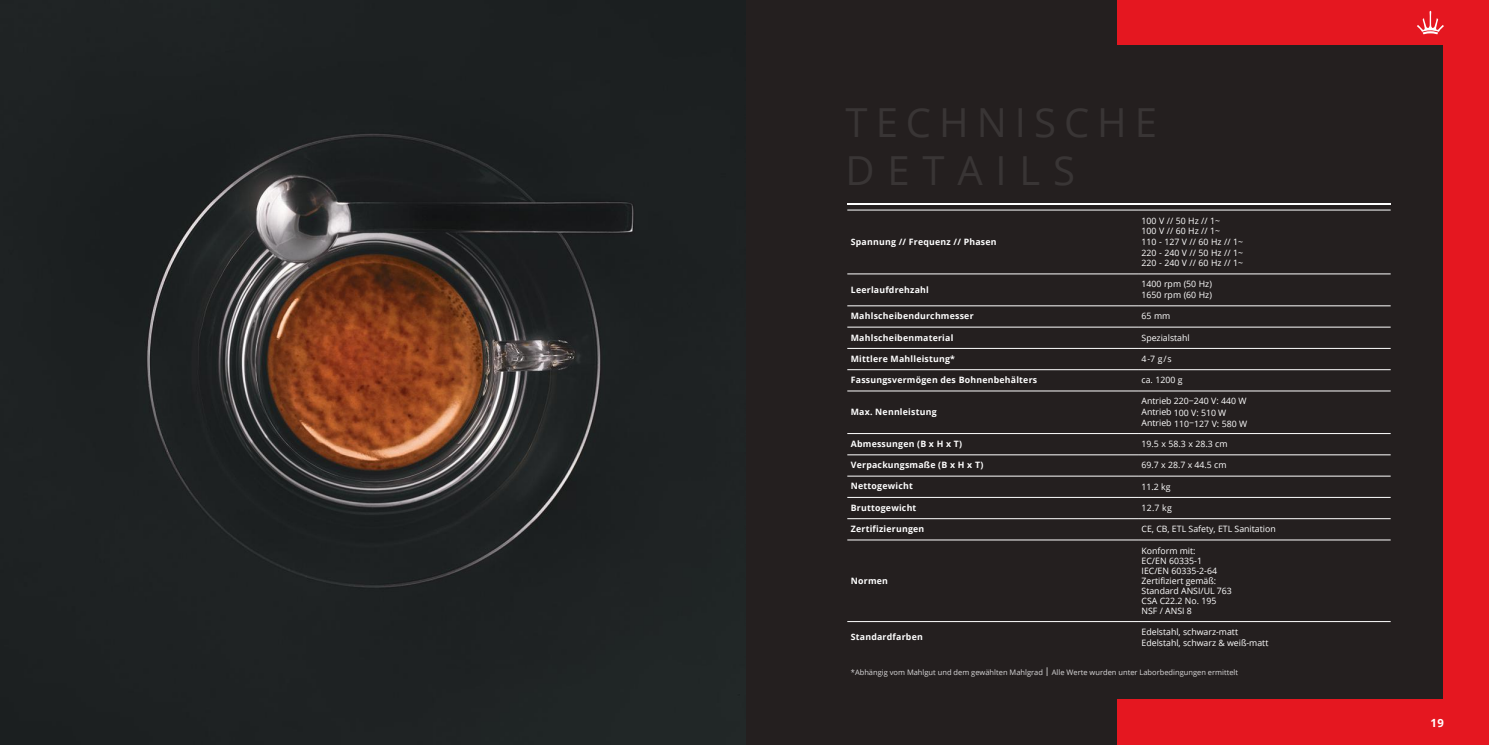
<style>
.page{position:relative;width:1489px;height:745px;background:#fff}
.page>*{position:absolute;margin:0;border:0;box-sizing:border-box;transform-origin:0 0}
.t1{font:40px/48px "Open Sans";letter-spacing:.2em;color:#393535}
.t2{font:700 11.25px "Open Sans";color:#fff}
.t3{font:8.75px/10.6px "Open Sans";color:#fff}
.t4{font:700 8.75px "Open Sans";letter-spacing:.025em;color:#fff}
.t5{font:7.5px "Open Sans";color:#dad9da}
.s1{font-size:8.75px;color:#fff}
</style>
<div class="page">
<div style="left:743px;top:0;width:745px;height:744px;background:#241f1f"></div>
<div style="left:1116px;top:0;width:372px;height:45px;background:#e51720"></div>
<div style="left:1442px;top:0;width:46px;height:744px;background:#e51720"></div>
<div style="left:1116px;top:699px;width:372px;height:45px;background:#e51720"></div>
<svg style="left:1417px;top:11px;width:26px;height:23px"></svg>
<img style="left:0;top:0;width:743px;height:744px">
<svg style="left:847px;top:540px;width:543px;height:83px"></svg>
<svg style="left:847px;top:274px;width:543px;height:246px"></svg>
<hr style="left:847px;top:273px;width:290px;height:1px;background:#fff">
<hr style="left:1137px;top:273px;width:253px;height:1px;background:#fff">
<hr style="left:847px;top:305px;width:290px;height:1px;background:#fff">
<hr style="left:1137px;top:305px;width:253px;height:1px;background:#fff">
<hr style="left:847px;top:327px;width:290px;height:1px;background:#fff">
<hr style="left:1137px;top:327px;width:253px;height:1px;background:#fff">
<hr style="left:847px;top:348px;width:290px;height:1px;background:#fff">
<hr style="left:1137px;top:348px;width:253px;height:1px;background:#fff">
<hr style="left:847px;top:369px;width:290px;height:1px;background:#fff">
<hr style="left:1137px;top:369px;width:253px;height:1px;background:#fff">
<hr style="left:847px;top:390px;width:290px;height:1px;background:#fff">
<hr style="left:1137px;top:390px;width:253px;height:1px;background:#fff">
<hr style="left:847px;top:433px;width:290px;height:1px;background:#fff">
<hr style="left:1137px;top:433px;width:253px;height:1px;background:#fff">
<hr style="left:847px;top:454px;width:290px;height:1px;background:#fff">
<hr style="left:1137px;top:454px;width:253px;height:1px;background:#fff">
<hr style="left:847px;top:475px;width:290px;height:1px;background:#fff">
<hr style="left:1137px;top:475px;width:253px;height:1px;background:#fff">
<hr style="left:847px;top:497px;width:290px;height:1px;background:#fff">
<hr style="left:1137px;top:497px;width:253px;height:1px;background:#fff">
<hr style="left:847px;top:518px;width:290px;height:1px;background:#fff">
<hr style="left:1137px;top:518px;width:253px;height:1px;background:#fff">
<hr style="left:847px;top:539px;width:290px;height:1px;background:#fff">
<hr style="left:1137px;top:539px;width:253px;height:1px;background:#fff">
<hr style="left:847px;top:621px;width:290px;height:1px;background:#fff">
<hr style="left:1137px;top:621px;width:253px;height:1px;background:#fff">
<hr style="left:847px;top:210px;width:290px;height:1px;background:#fff">
<hr style="left:1137px;top:210px;width:253px;height:1px;background:#fff">
<hr style="left:847px;top:203px;width:543px;height:2px;background:#fff">
<h1 class="t1" style="left:845px;top:98px;width:313px">TECHNISCHE<br>DETAILS</h1>
<p class="t4" style="left:850px;top:235px;width:147px">Spannung // Frequenz // Phasen</p>
<p class="t3" style="left:1141px;top:215px;width:103px">100 V // 50 Hz // 1~<br>100 V // 60 Hz // 1~<br>110 - 127 V // 60 Hz // 1~<br>220 - 240 V // 50 Hz // 1~<br>220 - 240 V // 60 Hz // 1~</p>
<p class="t4" style="left:850px;top:283px;width:80px">Leerlaufdrehzahl</p>
<p class="t3" style="left:1141px;top:278px;width:72px">1400 rpm (50 Hz)<br>1650 rpm (60 Hz)</p>
<p class="t4" style="left:850px;top:310px;width:124px">Mahlscheibendurchmesser</p>
<p class="t3" style="left:1141px;top:310px;width:30px">65 mm</p>
<p class="t4" style="left:850px;top:331px;width:104px">Mahlscheibenmaterial</p>
<p class="t3" style="left:1141px;top:332px;width:50px">Spezialstahl</p>
<p class="t4" style="left:850px;top:352px;width:106px">Mittlere Mahlleistung*</p>
<p class="t3" style="left:1141px;top:353px;width:32px">4-7 g/s</p>
<p class="t4" style="left:850px;top:373px;width:188px">Fassungsvermögen des Bohnenbehälters</p>
<p class="t3" style="left:1141px;top:374px;width:43px">ca. 1200 g</p>
<p class="t4" style="left:850px;top:405px;width:87px">Max. Nennleistung</p>
<p class="t3" style="left:1141px;top:395px;width:107px;line-height:11.2px">Antrieb 220−240 V: 440 W<br>Antrieb 100 V: 510 W<br>Antrieb 110−127 V: 580 W</p>
<p class="t4" style="left:850px;top:437px;width:113px">Abmessungen (B x H x T)</p>
<p class="t3" style="left:1141px;top:438px;width:87px">19.5 x 58.3 x 28.3 cm</p>
<p class="t4" style="left:850px;top:458px;width:134px">Verpackungsmaße (B x H x T)</p>
<p class="t3" style="left:1141px;top:459px;width:86px">69.7 x 28.7 x 44.5 cm</p>
<p class="t4" style="left:850px;top:480px;width:64px">Nettogewicht</p>
<p class="t3" style="left:1141px;top:480px;width:31px">11.2 kg</p>
<p class="t4" style="left:850px;top:501px;width:67px">Bruttogewicht</p>
<p class="t3" style="left:1141px;top:502px;width:32px">12.7 kg</p>
<p class="t4" style="left:850px;top:522px;width:75px">Zertifizierungen</p>
<p class="t3" style="left:1141px;top:523px;width:136px">CE, CB, ETL Safety, ETL Sanitation</p>
<p class="t4" style="left:850px;top:573px;width:39px">Normen</p>
<p class="t3" style="left:1141px;top:544px;width:62px">Konform mit:<br>EC/EN 60335-1</p>
<p class="t3" style="left:1141px;top:565px;width:92px;line-height:10px">IEC/EN 60335-2-64<br>Zertifiziert gemäß:<br>Standard ANSI/UL 763<br>CSA C22.2 No. 195<br>NSF / ANSI 8</p>
<p class="t4" style="left:850px;top:630px;width:73px">Standardfarben</p>
<p class="t3" style="left:1141px;top:625px;width:128px">Edelstahl, schwarz-matt<br>Edelstahl, schwarz &amp; weiß-matt</p>
<p class="t5" style="left:850px;top:666px;width:389px">*Abhängig vom Mahlgut und dem gewählten Mahlgrad <span class="s1">|</span> Alle Werte wurden unter Laborbedingungen ermittelt</p>
<p class="t2" style="left:1430px;top:714px;width:15px">19</p>
</div>
